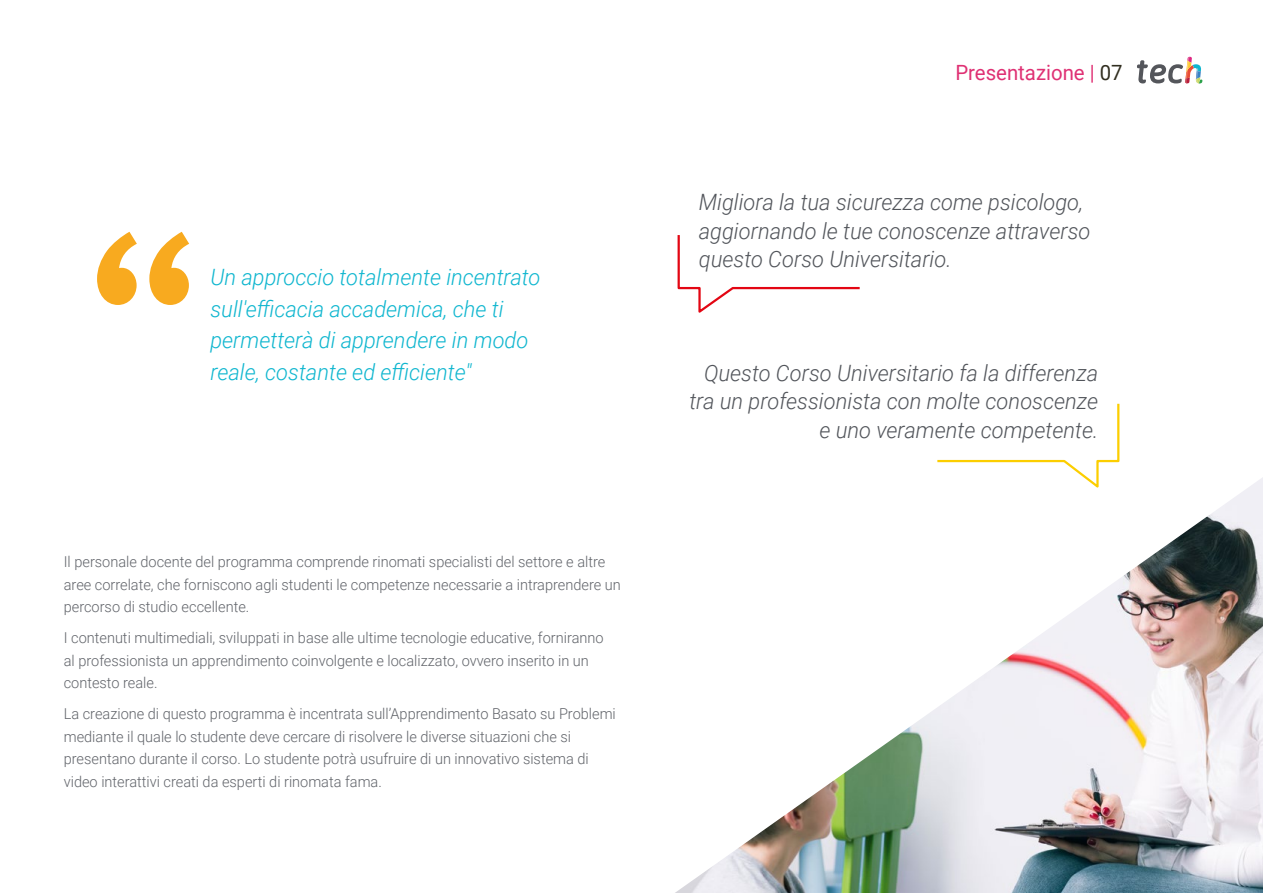
<style>
.page{position:relative;width:1263px;height:893px;background:#fff}
.page>*{position:absolute;margin:0;border:0;box-sizing:border-box;transform-origin:0 0}
.t1{font:italic 300 22.5px/28.5px "Roboto";color:#52555b;text-align:right}
.t2{font:italic 300 22.5px/31.5px "Roboto";color:#0fb6cf}
.t3{font:21px "Roboto";color:#df3174}
.t4{font:300 15px/22.5px "Roboto";color:#61646a}
.s1{color:#312e20}
</style>
<div class="page">
<svg style="left:97px;top:232px;width:92px;height:73px"></svg>
<img style="left:675px;top:477px;width:588px;height:416px">
<svg style="left:935px;top:403px;width:185px;height:88px"></svg>
<svg style="left:677px;top:235px;width:183px;height:78px"></svg>
<svg style="left:1137px;top:57px;width:65px;height:27px"></svg>
<h1 class="t2" style="left:210px;top:261px;width:332px">Un approccio totalmente incentrato sull'efficacia accademica, che ti permetterà di apprendere in modo reale, costante ed efficiente"</h1>
<p class="t4" style="left:64px;top:550px;width:558px">Il personale docente del programma comprende rinomati specialisti del settore e altre aree correlate, che forniscono agli studenti le competenze necessarie a intraprendere un percorso di studio eccellente.</p>
<p class="t4" style="left:64px;top:626px;width:541px">I contenuti multimediali, sviluppati in base alle ultime tecnologie educative, forniranno al professionista un apprendimento coinvolgente e localizzato, ovvero inserito in un contesto reale.</p>
<p class="t4" style="left:64px;top:702px;width:554px">La creazione di questo programma è incentrata sull’Apprendimento Basato su Problemi mediante il quale lo studente deve cercare di risolvere le diverse situazioni che si presentano durante il corso. Lo studente potrà usufruire di un innovativo sistema di video interattivi creati da esperti di rinomata fama.</p>
<h2 class="t3" style="left:955px;top:57px;width:169px">Presentazione | <span class="s1">07</span></h2>
<h1 class="t1" style="left:699px;top:187px;width:393px;text-align:left">Migliora la tua sicurezza come psicologo, aggiornando le tue conoscenze attraverso questo Corso Universitario.</h1>
<h1 class="t1" style="left:689px;top:358px;width:410px">Questo Corso Universitario fa la differenza tra un professionista con molte conoscenze e uno veramente competente.</h1>
</div>
